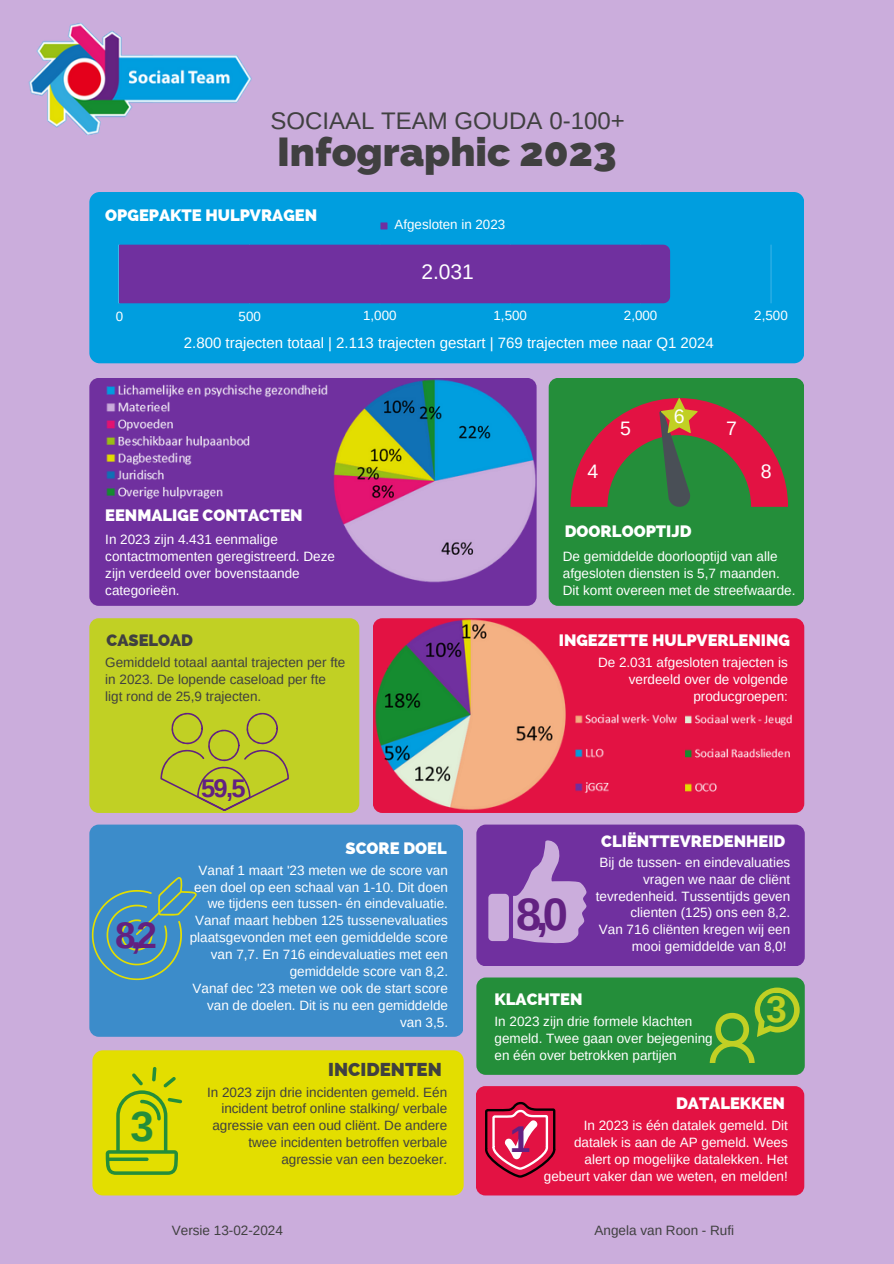
<style>
.page{position:relative;width:894px;height:1264px;background:#fff}
.page>*{position:absolute;margin:0;border:0;box-sizing:border-box;transform-origin:0 0}
.t1{font:700 45.3px "Arimo";color:#622181}
.t2{font:700 42.15px "Arimo";color:#248e3a}
.t3{font:800 40.5px "Raleway";color:#404040}
.t4{font:700 37.2px "Arimo";color:#c1d024}
.t5{font:700 37.2px "Arimo";color:#622181}
.t6{font:700 36.9px "Arimo";color:#622181}
.t7{font:700 25.5px "Arimo";color:#622181}
.t8{font:24px "Arimo";color:#404040}
.t9{font:21px "Arimo";color:#fff}
.t10{font:19.5px "Arimo";color:#fff}
.t11{font:800 18.6px "Raleway";color:#404040}
.t12{font:800 16.5px "Raleway";color:#fff}
.t13{font:800 16.5px "Raleway";color:#404040}
.t14{font:15px "Arimo";color:#fff}
.t15{font:13.5px/16.8px "Arimo";color:#fff;text-align:right}
.t16{font:13.5px/16.8px "Arimo";color:#404040}
.t17{font:13.35px "Arimo";color:#fff}
</style>
<div class="page">
<div style="left:0;top:0;width:893px;height:1263px;background:#cbaddc"></div>
<div style="left:89px;top:192px;width:715px;height:171px;background:#009edf;border-radius:10px"></div>
<div style="left:548px;top:378px;width:256px;height:228px;background:#248e3a;border-radius:9px"></div>
<div style="left:89px;top:618px;width:270px;height:195px;background:#c1d024;border-radius:9px"></div>
<div style="left:373px;top:618px;width:431px;height:195px;background:#e31243;border-radius:9px"></div>
<div style="left:476px;top:977px;width:328px;height:97px;background:#248e3a;border-radius:9px"></div>
<img style="left:28px;top:23px;width:224px;height:112px">
<svg style="left:380px;top:222px;width:7px;height:7px"></svg>
<hr style="left:770px;top:245px;width:1px;height:58px;background:#fff">
<div style="left:119px;top:245px;width:551px;height:58px;background:#70309f"></div>
<div style="left:89px;top:378px;width:447px;height:228px;background:#70309f;border-radius:9px"></div>
<svg style="left:570px;top:398px;width:217px;height:109px"></svg>
<div style="left:89px;top:824px;width:374px;height:212px;background:#3c8cca;border-radius:9px"></div>
<div style="left:476px;top:824px;width:328px;height:142px;background:#70309f;border-radius:9px"></div>
<svg style="left:160px;top:712px;width:129px;height:98px"></svg>
<svg style="left:709px;top:987px;width:90px;height:75px"></svg>
<div style="left:760px;top:992px;width:32px;height:33px;background:#248e3a;border-radius:50%"></div>
<svg style="left:513px;top:840px;width:73px;height:104px"></svg>
<div style="left:488px;top:893px;width:21px;height:48px;background:#cbaddc;border-radius:4px"></div>
<img style="left:92px;top:379px;width:235px;height:120px">
<svg style="left:92px;top:877px;width:105px;height:103px"></svg>
<div style="left:92px;top:1050px;width:371px;height:145px;background:#e3de00;border-radius:11px"></div>
<svg style="left:106px;top:1067px;width:76px;height:107px"></svg>
<div style="left:476px;top:1086px;width:327px;height:109px;background:#e31243;border-radius:9px"></div>
<svg style="left:485px;top:1101px;width:70px;height:76px"></svg>
<img style="left:327px;top:378px;width:210px;height:208px">
<img style="left:373px;top:618px;width:194px;height:193px">
<img style="left:575px;top:714px;width:96px;height:79px">
<img style="left:671px;top:714px;width:121px;height:78px">
<p class="t8" style="left:270px;top:107px;width:356px">SOCIAAL TEAM GOUDA 0-100+</p>
<p class="t3" style="left:277px;top:128px;width:341px">Infographic 2023</p>
<p class="t12" style="left:105px;top:205px;width:213px">OPGEPAKTE HULPVRAGEN</p>
<p class="t17" style="left:394px;top:217px;width:112px">Afgesloten in 2023</p>
<p class="t9" style="left:421px;top:260px;width:54px">2.031</p>
<p class="t17" style="left:116px;top:308px;width:9px">0</p>
<p class="t17" style="left:238px;top:308px;width:24px">500</p>
<p class="t17" style="left:363px;top:308px;width:35px">1,000</p>
<p class="t17" style="left:493px;top:308px;width:35px">1,500</p>
<p class="t17" style="left:623px;top:308px;width:35px">2,000</p>
<p class="t17" style="left:754px;top:308px;width:35px">2,500</p>
<p class="t14" style="left:184px;top:335px;width:531px">2.800 trajecten totaal | 2.113 trajecten gestart | 769 trajecten mee naar Q1 2024</p>
<p class="t12" style="left:105px;top:505px;width:199px">EENMALIGE CONTACTEN</p>
<p class="t10" style="left:587px;top:460px;width:12px">4</p>
<p class="t10" style="left:620px;top:417px;width:12px">5</p>
<p class="t10" style="left:673px;top:406px;width:12px">6</p>
<p class="t10" style="left:726px;top:417px;width:12px">7</p>
<p class="t10" style="left:760px;top:460px;width:12px">8</p>
<p class="t15" style="left:105px;top:531px;width:231px;text-align:left">In 2023 zijn 4.431 eenmalige contactmomenten geregistreerd. Deze zijn verdeeld over bovenstaande categorieën.</p>
<h2 class="t13" style="left:107px;top:631px;width:88px">CASELOAD</h2>
<p class="t16" style="left:105px;top:654px;width:241px">Gemiddeld totaal aantal trajecten per fte in 2023. De lopende caseload per fte ligt rond de 25,9 trajecten.</p>
<p class="t6" style="left:115px;top:914px;width:43px">8,2</p>
<p class="t7" style="left:201px;top:774px;width:46px">59,5</p>
<p class="t12" style="left:345px;top:838px;width:103px">SCORE DOEL</p>
<p class="t15" style="left:190px;top:861px;width:260px">Vanaf 1 maart '23 meten we de score van een doel op een schaal van 1-10. Dit doen we tijdens een tussen- én eindevaluatie.<br>Vanaf maart hebben 125 tussenevaluaties plaatsgevonden met een gemiddelde score van 7,7. En 716 eindevaluaties met een gemiddelde score van 8,2.</p>
<p class="t15" style="left:192px;top:979px;width:257px">Vanaf dec '23 meten we ook de start score van de doelen. Dit is nu een gemiddelde van 3,5.</p>
<p class="t11" style="left:328px;top:1058px;width:115px">INCIDENTEN</p>
<p class="t12" style="left:564px;top:521px;width:128px">DOORLOOPTIJD</p>
<p class="t15" style="left:562px;top:547px;width:234px;text-align:left">De gemiddelde doorlooptijd van alle afgesloten diensten is 5,7 maanden.<br>Dit komt overeen met de streefwaarde.</p>
<p class="t12" style="left:558px;top:631px;width:233px">INGEZETTE HULPVERLENING</p>
<p class="t15" style="left:598px;top:654px;width:191px">De 2.031 afgesloten trajecten is verdeeld over de volgende producgroepen:</p>
<p class="t1" style="left:516px;top:888px;width:53px">8,0</p>
<p class="t12" style="left:601px;top:831px;width:185px">CLIËNTTEVREDENHEID</p>
<h4 class="t15" style="left:595px;top:853px;width:196px">Bij de tussen- en eindevaluaties vragen we naar de cliënt tevredenheid. Tussentijds geven clienten (125) ons een 8,2.</h4>
<p class="t15" style="left:598px;top:921px;width:193px">Van 716 cliënten kregen wij een mooi gemiddelde van 8,0!</p>
<p class="t12" style="left:494px;top:989px;width:89px">KLACHTEN</p>
<p class="t15" style="left:494px;top:1012px;width:220px;text-align:left">In 2023 zijn drie formele klachten gemeld. Twee gaan over bejegening en één over betrokken partijen</p>
<h6 class="t4" style="left:765px;top:988px;width:22px">3</h6>
<p class="t16" style="left:207px;top:1083px;width:242px;text-align:right">In 2023 zijn drie incidenten gemeld. Eén incident betrof online stalking/ verbale agressie van een oud cliënt. De andere twee incidenten betroffen verbale agressie van een bezoeker.</p>
<p class="t12" style="left:676px;top:1093px;width:110px">DATALEKKEN</p>
<p class="t2" style="left:130px;top:1102px;width:25px">3</p>
<h1 class="t15" style="left:574px;top:1117px;width:215px">In 2023 is één datalek gemeld. Dit datalek is aan de AP gemeld. Wees</h1>
<p class="t15" style="left:543px;top:1150px;width:245px">alert op mogelijke datalekken. Het gebeurt vaker dan we weten, en melden!</p>
<p class="t5" style="left:509px;top:1117px;width:22px">1</p>
<p class="t16" style="left:172px;top:1221px;width:113px">Versie 13-02-2024</p>
<p class="t16" style="left:594px;top:1221px;width:141px">Angela van Roon - Rufi</p>
</div>
